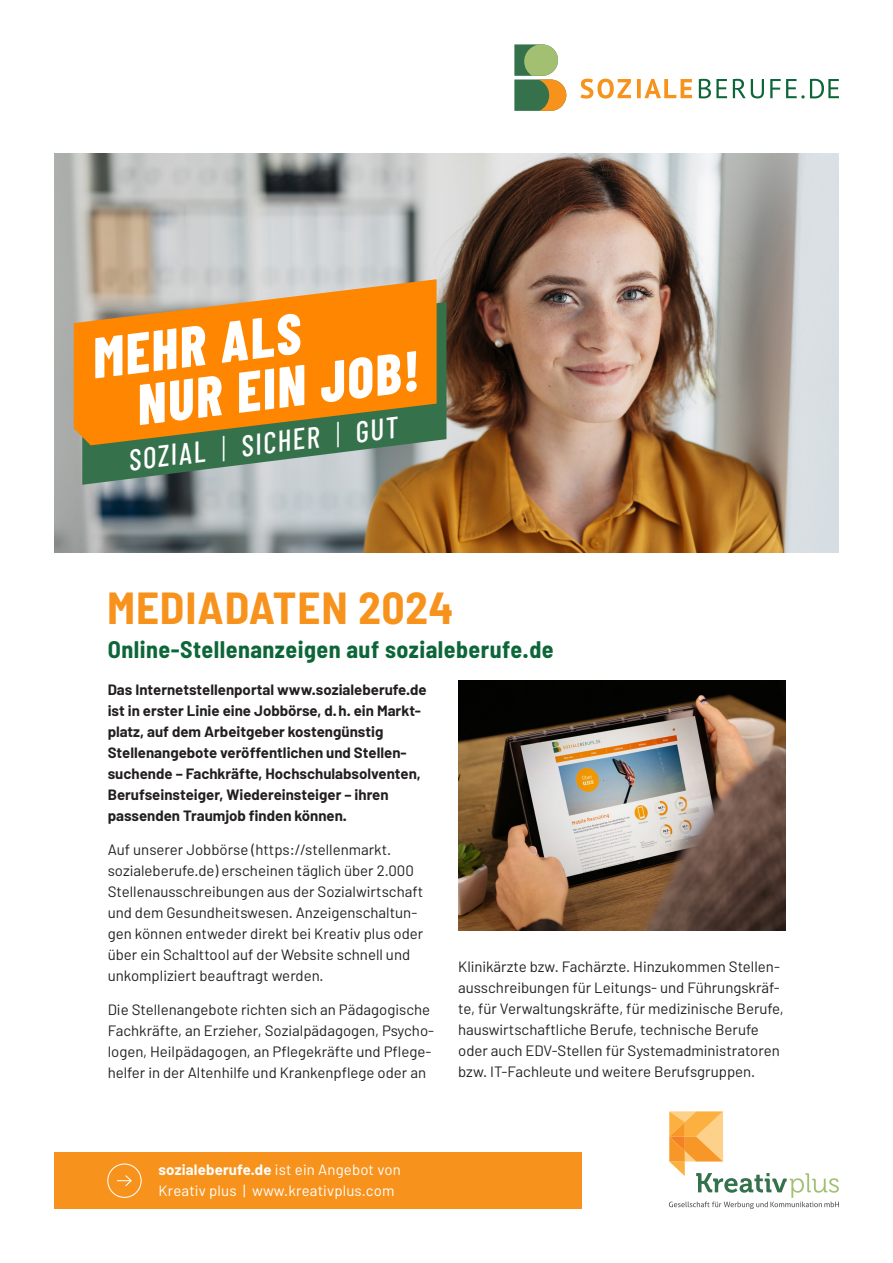
<style>
.page{position:relative;width:893px;height:1263px;background:#fff}
.page>*{position:absolute;margin:0;border:0;box-sizing:border-box;transform-origin:0 0}
.unter_Head01{font:italic 800 57px/51.8px "Barlow Condensed";color:#fff}
.t1{font:700 semi-condensed 45px "Barlow";letter-spacing:.02em;color:#f7931d}
.unter_Head01-2{font:italic 500 30px "Barlow Condensed";color:#fff}
.t2{font:700 semi-condensed 24px "Barlow";letter-spacing:.02em;color:#0c6638}
.t3{font:15px/21px "Barlow";color:#231f20}
.t4{font:700 15px/21px "Barlow";color:#231f20}
.t5{font:15px/21px "Barlow";letter-spacing:.01em;color:#fff}
.s1{font-weight:300}
.s2{font-weight:700}
</style>
<div class="page">
<img style="left:54px;top:153px;width:785px;height:399px">
<div style="left:54px;top:1152px;width:527px;height:57px;background:#f7931d"></div>
<svg style="left:669px;top:1111px;width:170px;height:98px"></svg>
<svg style="left:514px;top:44px;width:52px;height:67px"></svg>
<svg style="left:580px;top:78px;width:259px;height:21px"></svg>
<img style="left:458px;top:680px;width:327px;height:250px">
<div style="left:107px;top:1163px;width:35px;height:35px;border:1px solid #fff;border-radius:50%"></div>
<svg style="left:117px;top:1175px;width:15px;height:11px"></svg>
<svg style="left:82px;top:302px;width:364px;height:183px;background:#738f79"></svg>
<svg style="left:74px;top:279px;width:363px;height:166px;background:#df8b22"></svg>
<p class="unter_Head01" style="left:127px;top:327px;width:285px;text-indent:-38px;rotate:-7deg">MEHR ALS<br>NUR EIN JOB!</p>
<p class="unter_Head01-2" style="left:126px;top:441px;width:273px;rotate:-7deg">SOZIAL <span class="s1">|</span> SICHER <span class="s1">|</span> GUT</p>
<h2 class="t1" style="left:107px;top:580px;width:348px">MEDIADATEN 2024</h2>
<h1 class="t2" style="left:108px;top:634px;width:447px">Online-Stellenanzeigen auf sozialeberufe.de</h1>
<p class="t4" style="left:108px;top:679px;width:320px">Das Internetstellenportal www.sozialeberufe.de ist in erster Linie eine Jobbörse, d.h. ein Markt&shy;platz, auf dem Arbeitgeber kostengünstig Stellenangebote veröffentlichen und Stellen&shy;suchende – Fachkräfte, Hochschulabsolventen, Berufseinsteiger, Wiedereinsteiger – ihren passenden Traumjob finden können.</p>
<p class="t3" style="left:108px;top:839px;width:317px">Auf unserer Jobbörse (https://stellenmarkt. sozialeberufe.de) erscheinen täglich über 2.000<br>Stellenausschreibungen aus der Sozialwirtschaft und dem Gesundheitswesen. Anzeigenschaltun&shy;gen können entweder direkt bei Kreativ plus oder über ein Schalttool auf der Website schnell und unkompliziert beauftragt werden.</p>
<p class="t3" style="left:108px;top:999px;width:328px">Die Stellenangebote richten sich an Pädagogische Fachkräfte, an Erzieher, Sozialpädagogen, Psycho&shy;logen, Heilpädagogen, an Pflegekräfte und Pflege&shy;helfer in der Altenhilfe und Krankenpflege oder an</p>
<p class="t3" style="left:458px;top:955px;width:327px">Klinikärzte bzw. Fachärzte. Hinzukommen Stellen&shy;ausschreibungen für Leitungs- und Führungskräf&shy;te, für Verwaltungskräfte, für medizinische Berufe, hauswirtschaftliche Berufe, technische Berufe oder auch EDV-Stellen für Systemadministratoren bzw. IT-Fachleute und weitere Berufsgruppen.</p>
<p class="t5" style="left:159px;top:1159px;width:244px"><span class="s2">sozialeberufe.de</span> ist ein Angebot von<br>Kreativ plus | www.kreativplus.com</p>
</div>
